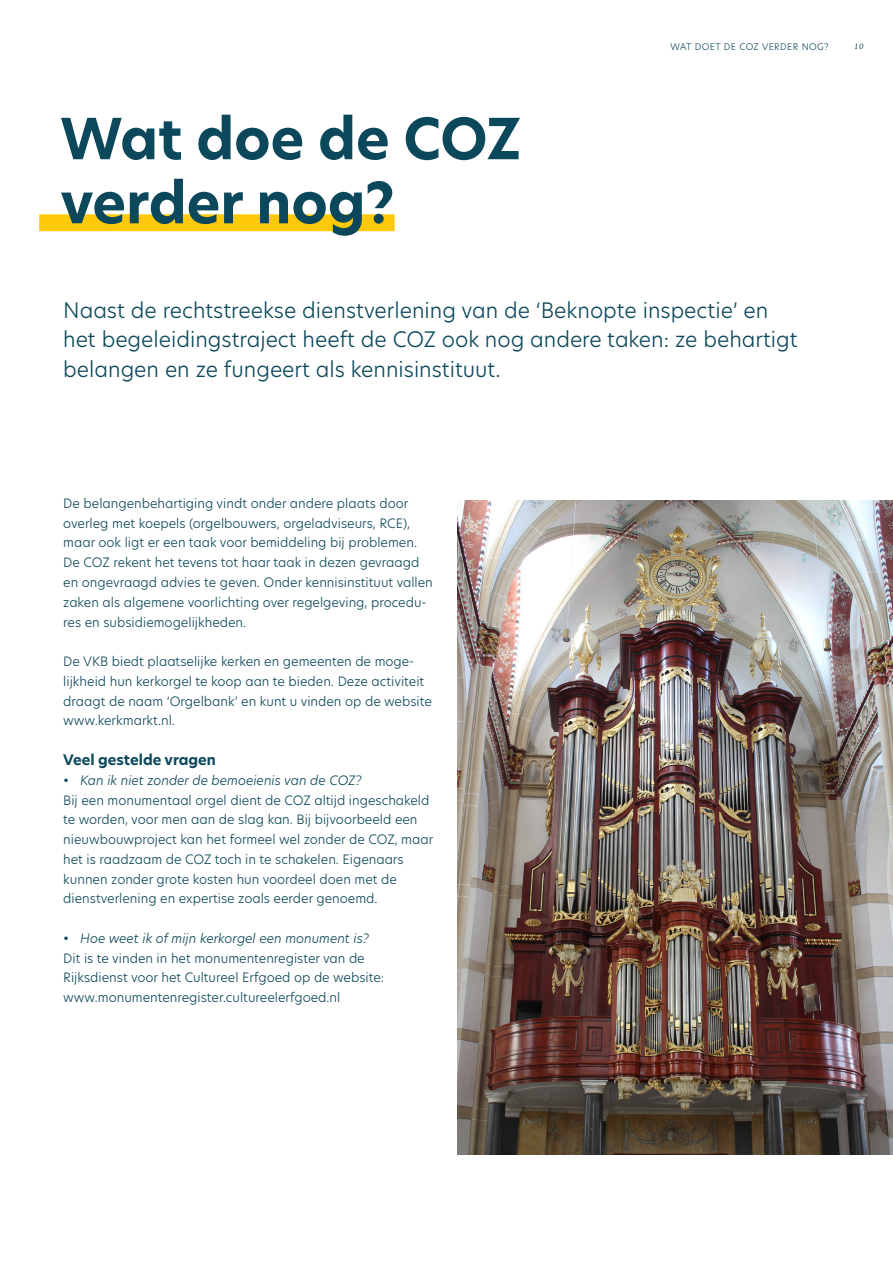
<style>
.page{position:relative;width:893px;height:1263px;background:#fff}
.page>*{position:absolute;margin:0;border:0;box-sizing:border-box;transform-origin:0 0}
.Kop_blauw__gele_stre{font:700 55.5px/64.1px "New Hero";color:#0c485b}
.Intro_wit{font:300 21px/29.4px "New Hero";color:#0c485b}
.Subkopje_blauw{font:700 14.25px "New Hero";color:#0c485b}
.Brood{font:300 12.75px/19.8px "New Hero";color:#0e485b}
.t1{font:italic 300 12.75px "New Hero";color:#0e485b}
.t2{font:300 9px "New Hero";letter-spacing:.05em;color:#0c485b}
.t3{font:italic 9px "Arno Pro";color:#0c485b}
</style>
<div class="page">
<div style="left:39px;top:214px;width:356px;height:17px;background:#fec80b"></div>
<img style="left:457px;top:501px;width:436px;height:653px">
<p class="Kop_blauw__gele_stre" style="left:60px;top:107px;width:462px">Wat doe de COZ verder nog?</p>
<p class="t2" style="left:670px;top:40px;width:160px">WAT DOET DE COZ VERDER NOG?</p>
<p class="t3" style="left:854px;top:41px;width:11px">10</p>
<p class="Intro_wit" style="left:63px;top:295px;width:736px">Naast de rechtstreekse dienstverlening van de ‘Beknopte inspectie’ en het begeleidingstraject heeft de COZ ook nog andere taken: ze behartigt belangen en ze fungeert als kennisinstituut.</p>
<p class="Brood" style="left:63px;top:493px;width:371px">De belangenbehartiging vindt onder andere plaats door overleg met koepels (orgelbouwers, orgeladviseurs, RCE), maar ook ligt er een taak voor bemiddeling bij problemen.<br>De COZ rekent het tevens tot haar taak in dezen gevraagd en ongevraagd advies te geven. Onder kennisinstituut vallen zaken als algemene voorlichting over regelgeving, procedu&shy;res en subsidiemogelijkheden.</p>
<p class="Brood" style="left:63px;top:651px;width:370px">De VKB biedt plaatselijke kerken en gemeenten de moge&shy;lijkheid hun kerkorgel te koop aan te bieden. Deze activiteit draagt de naam ‘Orgelbank’ en kunt u vinden op de website www.kerkmarkt.nl.</p>
<p class="Subkopje_blauw" style="left:63px;top:750px;width:154px">Veel gestelde vragen</p>
<p class="t1" style="left:63px;top:771px;width:300px">• Kan ik niet zonder de bemoeienis van de COZ?</p>
<p class="Brood" style="left:63px;top:790px;width:371px">Bij een monumentaal orgel dient de COZ altijd ingeschakeld te worden, voor men aan de slag kan. Bij bijvoorbeeld een nieuwbouwproject kan het formeel wel zonder de COZ, maar het is raadzaam de COZ toch in te schakelen. Eigenaars kunnen zonder grote kosten hun voordeel doen met de dienstverlening en expertise zoals eerder genoemd.</p>
<p class="t1" style="left:63px;top:929px;width:307px">• Hoe weet ik of mijn kerkorgel een monument is?</p>
<p class="Brood" style="left:63px;top:948px;width:303px">Dit is te vinden in het monumentenregister van de</p>
<p class="Brood" style="left:63px;top:967px;width:322px">Rijksdienst voor het Cultureel Erfgoed op de website:</p>
<p class="Brood" style="left:63px;top:987px;width:279px">www.monumentenregister.cultureelerfgoed.nl</p>
</div>
